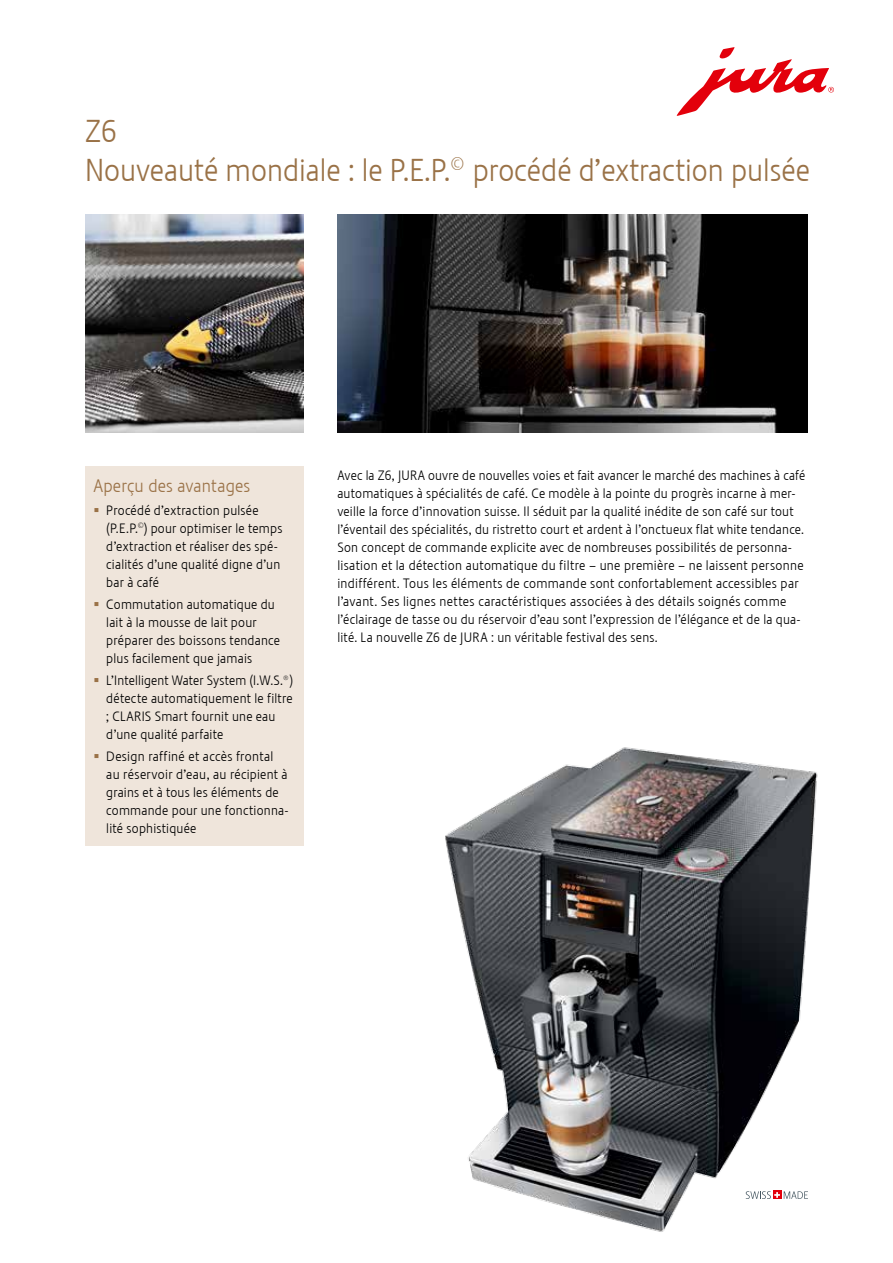
<style>
.page{position:relative;width:893px;height:1263px;background:#fff}
.page>*{position:absolute;margin:0;border:0;box-sizing:border-box;transform-origin:0 0}
.t1{font:31.5px/39px "Stalemate LF Light";color:#9a7247}
.t2{font:18px "Stalemate LF Light";letter-spacing:.01em;color:#9a7247}
.t3{font:13.5px/18px "Stalemate LF Light";letter-spacing:.02em;color:#000}
</style>
<div class="page">
<svg style="left:677px;top:47px;width:157px;height:69px"></svg>
<img style="left:337px;top:215px;width:471px;height:218px">
<img style="left:85px;top:215px;width:218px;height:218px">
<img style="left:445px;top:747px;width:373px;height:485px">
<div style="left:85px;top:467px;width:218px;height:379px;background:#efe5db"></div>
<h1 class="t1" style="left:85px;top:111px;width:726px">Z6<br>Nouveauté mondiale : le P.E.P.<sup>©</sup> procédé d’extraction pulsée</h1>
<h2 class="t2" style="left:94px;top:475px;width:158px">Aperçu des avantages</h2>
<p class="t3" style="left:106px;top:501px;width:178px">Procédé d’extraction pulsée (P.E.P.<sup>©</sup>) pour optimiser le temps d’extraction et réaliser des spé&shy;cialités d’une qualité digne d’un bar à café</p>
<p class="t3" style="left:106px;top:595px;width:175px">Commutation automatique du lait à la mousse de lait pour préparer des boissons tendance plus facilement que jamais</p>
<p class="t3" style="left:106px;top:671px;width:188px">L’Intelligent Water System (I.W.S.®) détecte automatiquement le filtre ; CLARIS Smart fournit une eau d’une qualité parfaite</p>
<p class="t3" style="left:106px;top:747px;width:184px">Design raffiné et accès frontal au réservoir d’eau, au récipient à grains et à tous les éléments de commande pour une fonctionna&shy;lité sophistiquée</p>
<p class="t3" style="left:337px;top:466px;width:469px">Avec la Z6, JURA ouvre de nouvelles voies et fait avancer le marché des machines à café automatiques à spécialités de café. Ce modèle à la pointe du progrès incarne à mer&shy;veille la force d’innovation suisse. Il séduit par la qualité inédite de son café sur tout l’éventail des spécialités, du ristretto court et ardent à l’onctueux flat white tendance.<br>Son concept de commande explicite avec de nombreuses possibilités de personna&shy;lisation et la détection automatique du filtre – une première – ne laissent personne indifférent. Tous les éléments de commande sont confortablement accessibles par l’avant. Ses lignes nettes caractéristiques associées à des détails soignés comme l’éclairage de tasse ou du réservoir d’eau sont l’expression de l’élégance et de la qua&shy;lité. La nouvelle Z6 de JURA : un véritable festival des sens.</p>
</div>
